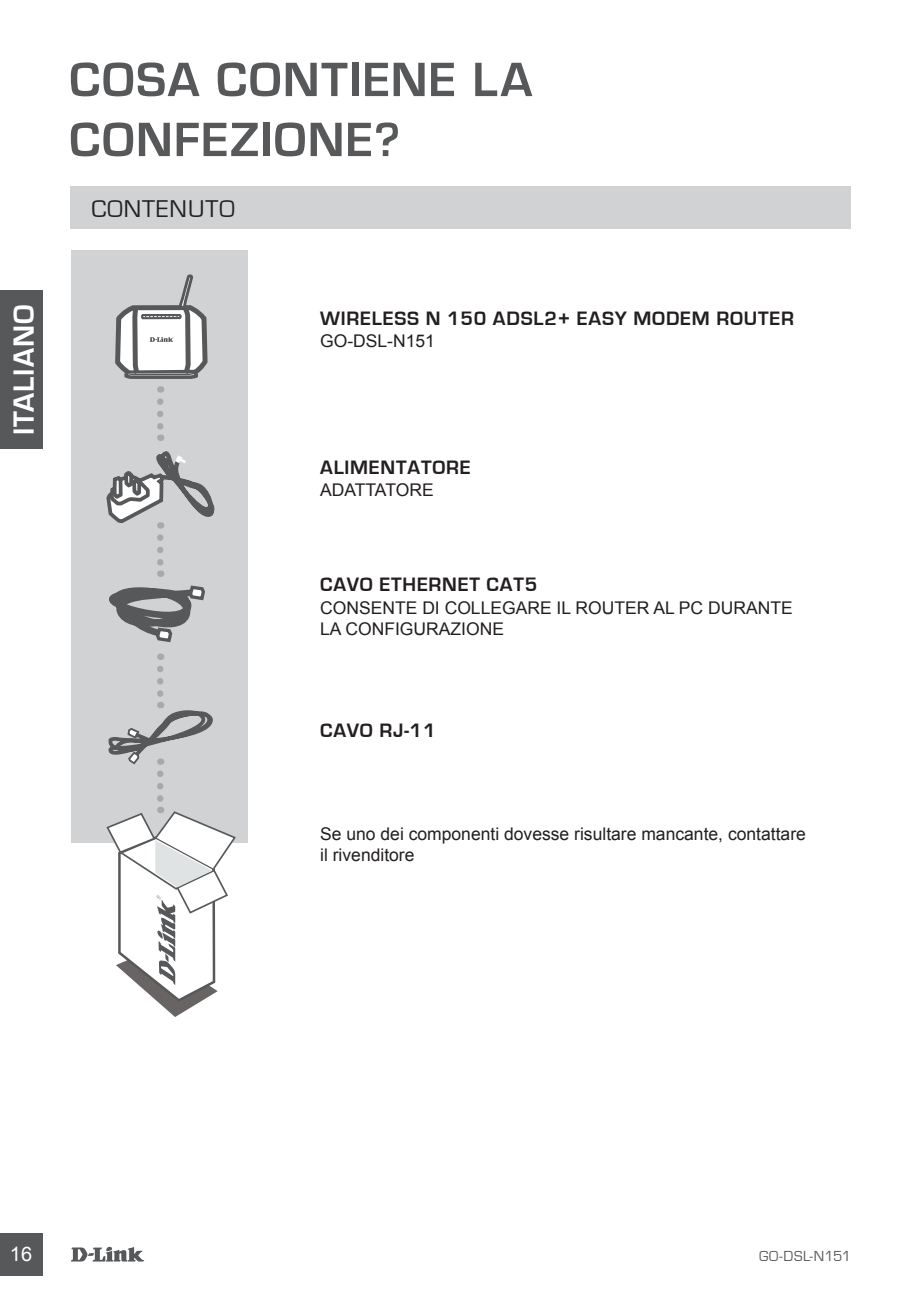
<style>
.page{position:relative;width:922px;height:1297px;background:#fff}
.page>*{position:absolute;margin:0;border:0;box-sizing:border-box;transform-origin:0 0}
.t1{font:700 50px/60px "Eurostile";letter-spacing:.03em;color:#57585a}
.t2{font:700 30px "Eurostile";letter-spacing:.035em;color:#fff}
.t3{font:25px "Eurostile";letter-spacing:.04em;color:#231f20}
.t4{font:700 20px "Eurostile";letter-spacing:.04em;color:#231f20}
.t5{font:20px "Arial";color:#fff}
.t6{font:17.5px/21px "Arial";color:#231f20}
.t7{font:15px "Eurostile";letter-spacing:.025em;color:#57585a}
</style>
<div class="page">
<svg style="left:71px;top:1247px;width:59px;height:14px"></svg>
<div style="left:0;top:1233px;width:43px;height:43px;background:#57585a"></div>
<div style="left:0;top:290px;width:43px;height:159px;background:#57585a"></div>
<div style="left:71px;top:187px;width:779px;height:42px;background:#d1d2d4"></div>
<div style="left:71px;top:251px;width:176px;height:592px;background:#d1d2d4"></div>
<svg style="left:106px;top:817px;width:130px;height:189px"></svg>
<svg style="left:106px;top:471px;width:109px;height:291px"></svg>
<svg style="left:130px;top:398px;width:63px;height:864px"></svg>
<svg style="left:115px;top:274px;width:93px;height:119px"></svg>
<h1 class="t1" style="left:69px;top:50px;width:464px">COSA CONTIENE LA<br>CONFEZIONE?</h1>
<h2 class="t2" style="left:7px;top:435px;width:132px;rotate:-90deg">ITALIANO</h2>
<h3 class="t3" style="left:92px;top:195px;width:144px">CONTENUTO</h3>
<p class="t4" style="left:320px;top:307px;width:33px">WIRELESS</p>
<p class="t4" style="left:425px;top:307px;width:177px">N 150 ADSL2+ EASY</p>
<p class="t4" style="left:633px;top:307px;width:34px">MODEM</p>
<p class="t4" style="left:716px;top:307px;width:28px">ROUTER</p>
<p class="t6" style="left:320px;top:330px;width:116px">GO-DSL-N151</p>
<p class="t4" style="left:320px;top:456px;width:152px">ALIMENTATORE</p>
<p class="t6" style="left:320px;top:480px;width:115px">ADATTATORE</p>
<p class="t4" style="left:320px;top:574px;width:218px">CAVO ETHERNET CAT5</p>
<p class="t6" style="left:320px;top:597px;width:474px">CONSENTE DI COLLEGARE IL ROUTER AL PC DURANTE<br>LA CONFIGURAZIONE</p>
<p class="t4" style="left:320px;top:719px;width:28px">CAVO</p>
<p class="t4" style="left:379px;top:719px;width:57px">RJ-11</p>
<p class="t6" style="left:320px;top:823px;width:487px">Se uno dei componenti dovesse risultare mancante, contattare il rivenditore</p>
<p class="t5" style="left:10px;top:1241px;width:24px">16</p>
<p class="t7" style="left:759px;top:1248px;width:93px">GO-DSL-N151</p>
</div>
